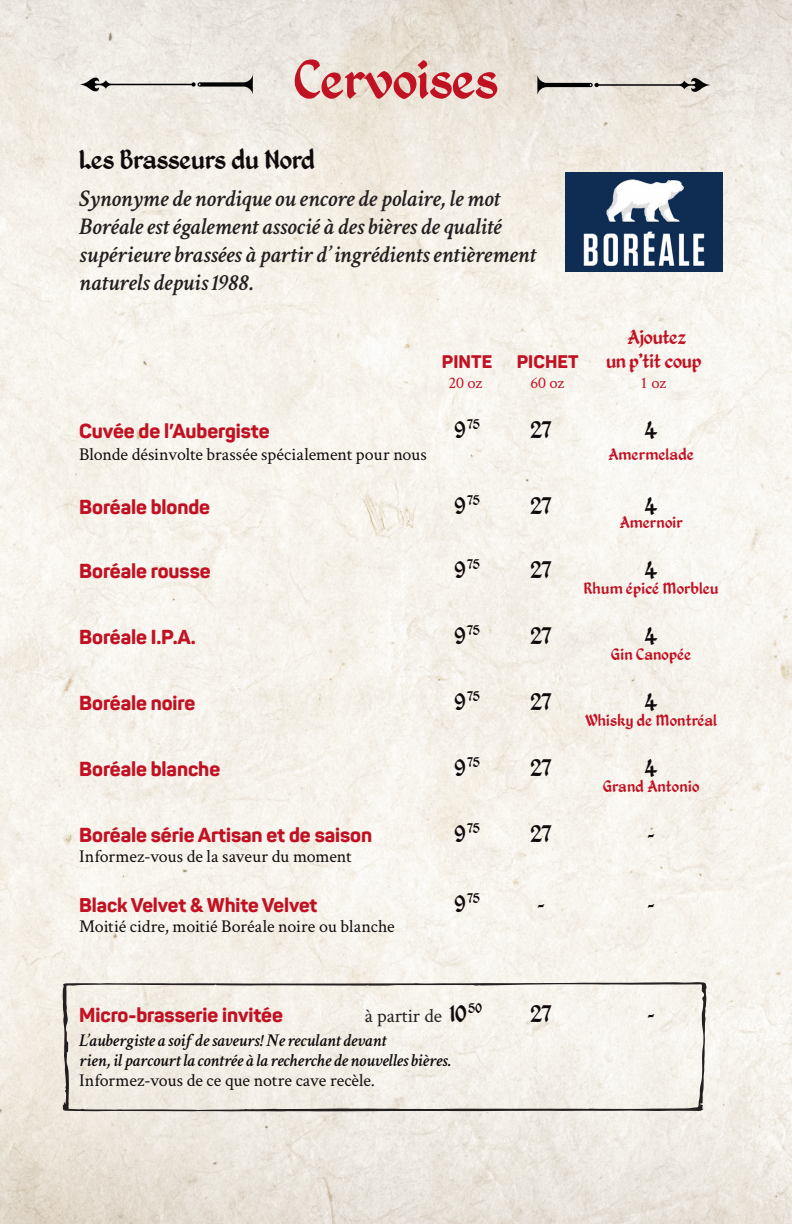
<style>
.page{position:relative;width:792px;height:1224px;background:#fff}
.page>*{position:absolute;margin:0;border:0;box-sizing:border-box;transform-origin:0 0}
.t1{font:60px "Kingthings Petrock";color:#c11223}
.Brasseur{font:30px "Kingthings Petrock";letter-spacing:-.005em;color:#110a0c}
.Boreales{font:26px "Kingthings Petrock";letter-spacing:-.02em;color:#110a0c}
.texte_courant{font:26px "Kingthings Petrock";color:#110a0c}
.t2{font:italic 600 24px/28px "Crimson Text";letter-spacing:-.005em;color:#231f20}
.texte_courant-2{font:22px "Kingthings Petrock";letter-spacing:-.01em;color:#c11223}
.Boreales-2{font:22px "Blackmoor Let Plain";color:#110a0c}
.Boreales-3{font:800 20px "Panton";letter-spacing:-.005em;color:#c11223}
.texte_courant-3{font:800 20px "Panton";letter-spacing:-.005em;color:#c11223}
.Boreales-4{font:800 19.6px "Panton";letter-spacing:-.005em;color:#c11223}
.Boreales-5{font:19.6px "Crimson Text";letter-spacing:-.005em;color:#231f20}
.Boreales-6{font:italic 600 18px/20px "Crimson Text";letter-spacing:-.005em;color:#110a0c}
.Boreales-7{font:18px "Crimson Text";letter-spacing:-.005em;color:#110a0c}
.Boreales-8{font:18px "Kingthings Petrock";letter-spacing:.015em;color:#c11223}
.texte_courant-4{font:18px "Crimson Text";color:#110a0c}
.texte_courant-5{font:18px "Kingthings Petrock";letter-spacing:.02em;color:#c11223}
.texte_courant-6{font:800 18px "Panton";color:#c11223}
.texte_courant-7{font:16.6px "Crimson Text";letter-spacing:-.01em;color:#c11223}
.Boreales-9{font:15.2px "Kingthings Petrock";letter-spacing:-.015em;color:#110a0c}
.texte_courant-8{font:15.2px "Kingthings Petrock";color:#110a0c}
.s1{font-family:"Panton";font-weight:800;font-size:18px}
.s2{font-size:26px}
.s3{font-family:"Kingthings Petrock";font-size:26px;color:#110a0c}
.s4{font-weight:400;font-style:normal}
</style>
<div class="page">
<img style="left:0;top:0;width:792px;height:1224px">
<img style="left:566px;top:173px;width:157px;height:99px">
<svg style="left:79px;top:74px;width:174px;height:21px;background:#cac7c1"></svg>
<svg style="left:537px;top:75px;width:174px;height:20px;background:#c3bfb6"></svg>
<svg style="left:63px;top:982px;width:644px;height:130px;fill:#f4f0e8"></svg>
<p class="t1" style="left:294px;top:45px;width:206px">Cervoises</p>
<p class="Brasseur" style="left:79px;top:142px;width:237px">Les Brasseurs du Nord</p>
<p class="t2" style="left:79px;top:182px;width:458px">Synonyme de nordique ou encore de polaire, le mot Boréale est également associé à des bières de qualité supérieure brassées à partir d’ingrédients entièrement naturels depuis 1988.</p>
<p class="texte_courant-2" style="left:628px;top:324px;width:60px">Ajoutez</p>
<p class="texte_courant-6" style="left:442px;top:350px;width:52px">PINTE</p>
<p class="texte_courant-2" style="left:517px;top:348px;width:186px"><span class="s1">PICHET</span> un p’tit coup</p>
<p class="texte_courant-7" style="left:448px;top:371px;width:35px">20 oz</p>
<p class="texte_courant-7" style="left:530px;top:371px;width:35px">60 oz</p>
<p class="texte_courant-7" style="left:640px;top:371px;width:28px">1 oz</p>
<p class="texte_courant-3" style="left:79px;top:418px;width:192px">Cuvée de l’Aubergiste</p>
<p class="texte_courant-8" style="left:455px;top:415px;width:27px"><span class="s2">9</span> 75</p>
<p class="texte_courant" style="left:530px;top:414px;width:23px">27</p>
<p class="texte_courant" style="left:645px;top:414px;width:15px">4</p>
<p class="texte_courant-4" style="left:79px;top:442px;width:349px">Blonde désinvolte brassée spécialement pour nous</p>
<p class="texte_courant-5" style="left:609px;top:444px;width:87px">Amermelade</p>
<p class="Boreales-3" style="left:79px;top:494px;width:132px">Boréale blonde</p>
<p class="Boreales-9" style="left:455px;top:491px;width:27px"><span class="s2">9</span> 75</p>
<p class="Boreales" style="left:530px;top:490px;width:23px">27</p>
<p class="Boreales" style="left:645px;top:490px;width:15px">4</p>
<p class="Boreales-8" style="left:620px;top:512px;width:65px">Amernoir</p>
<p class="Boreales-3" style="left:79px;top:558px;width:133px">Boréale rousse</p>
<p class="Boreales-9" style="left:455px;top:555px;width:27px"><span class="s2">9</span> 75</p>
<p class="Boreales" style="left:530px;top:554px;width:23px">27</p>
<p class="Boreales" style="left:645px;top:554px;width:15px">4</p>
<p class="Boreales-8" style="left:584px;top:578px;width:136px">Rhum épicé Morbleu</p>
<p class="Boreales-3" style="left:79px;top:624px;width:118px">Boréale I.P.A.</p>
<p class="Boreales-9" style="left:455px;top:621px;width:27px"><span class="s2">9</span> 75</p>
<p class="Boreales" style="left:530px;top:620px;width:23px">27</p>
<p class="Boreales" style="left:645px;top:620px;width:15px">4</p>
<p class="Boreales-8" style="left:611px;top:644px;width:82px">Gin Canopée</p>
<p class="Boreales-3" style="left:79px;top:690px;width:118px">Boréale noire</p>
<p class="Boreales-9" style="left:455px;top:687px;width:27px"><span class="s2">9</span> 75</p>
<p class="Boreales" style="left:530px;top:686px;width:23px">27</p>
<p class="Boreales" style="left:645px;top:686px;width:15px">4</p>
<p class="Boreales-8" style="left:585px;top:710px;width:133px">Whisky de Montréal</p>
<p class="Boreales-3" style="left:79px;top:756px;width:142px">Boréale blanche</p>
<p class="Boreales-9" style="left:455px;top:753px;width:27px"><span class="s2">9</span> 75</p>
<p class="Boreales" style="left:530px;top:752px;width:23px">27</p>
<p class="Boreales" style="left:645px;top:752px;width:15px">4</p>
<p class="Boreales-8" style="left:603px;top:776px;width:98px">Grand Antonio</p>
<p class="Boreales-3" style="left:79px;top:822px;width:294px">Boréale série Artisan et de saison</p>
<p class="Boreales-9" style="left:455px;top:819px;width:27px"><span class="s2">9</span> 75</p>
<p class="Boreales" style="left:530px;top:818px;width:23px">27</p>
<p class="Boreales-2" style="left:647px;top:823px;width:10px">-</p>
<p class="Boreales-7" style="left:79px;top:844px;width:274px">Informez-vous de la saveur du moment</p>
<p class="Boreales-4" style="left:79px;top:892px;width:240px">Black Velvet &amp; White Velvet</p>
<p class="Boreales-9" style="left:455px;top:889px;width:27px"><span class="s2">9</span> 75</p>
<p class="Boreales-2" style="left:537px;top:893px;width:10px">-</p>
<p class="Boreales-2" style="left:647px;top:893px;width:10px">-</p>
<p class="Boreales-7" style="left:79px;top:914px;width:317px">Moitié cidre, moitié Boréale noire ou blanche</p>
<p class="Boreales-3" style="left:79px;top:1002px;width:205px">Micro-brasserie invitée</p>
<p class="Boreales-5" style="left:365px;top:1002px;width:119px">à partir de <span class="s3">10</span> <sup>50</sup></p>
<p class="Boreales" style="left:530px;top:998px;width:23px">27</p>
<p class="Boreales-2" style="left:647px;top:1003px;width:10px">-</p>
<p class="Boreales-6" style="left:79px;top:1029px;width:374px">L’aubergiste a soif de saveurs! Ne reculant devant<br>rien, il parcourt la contrée à la recherche de nouvelles bières.<br><span class="s4">Informez-vous de ce que notre cave recèle.</span></p>
</div>
